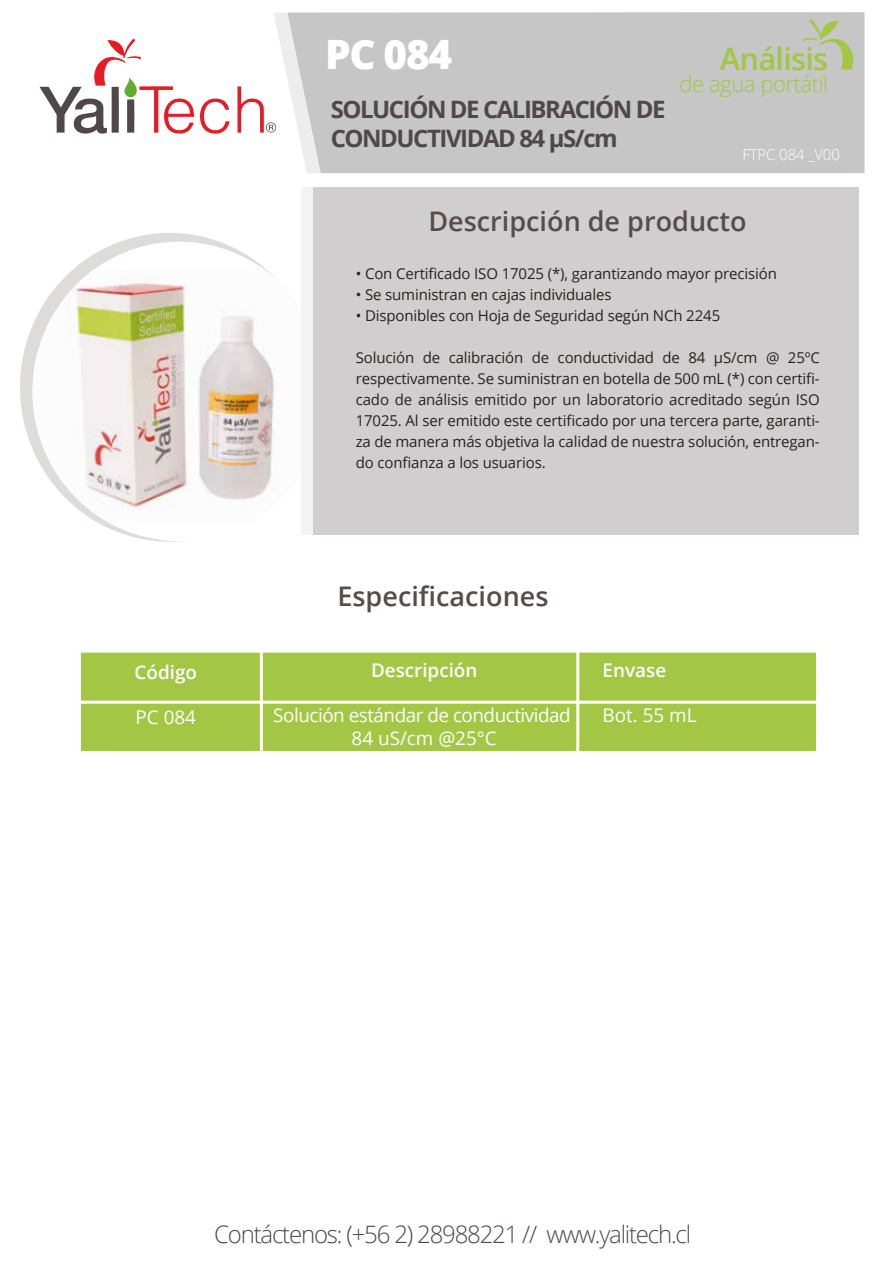
<style>
.page{position:relative;width:893px;height:1263px;background:#fff}
.page>*{position:absolute;margin:0;border:0;box-sizing:border-box;transform-origin:0 0}
.t1{font:800 40.5px "Open Sans";color:#fff}
.t2{font:600 30.9px "Open Sans";letter-spacing:-.025em;color:#a2c743}
.t3{font:600 27px "Open Sans";color:#584b4b}
.t4{font:300 24px "Open Sans";letter-spacing:-.05em;color:#4f4749}
.t5{font:700 24px/28.5px "Open Sans";letter-spacing:-.06em;color:#4f4749}
.t6{font:300 22.35px "Open Sans";letter-spacing:-.025em;color:#a2c743}
.t7{font:18.9px/22.6px "Open Sans";letter-spacing:-.025em;color:#fff;text-align:center}
.t8{font:600 18.9px "Open Sans";color:#fff}
.t9{font:15px/21px "Open Sans";letter-spacing:-.01em;color:#26231e;text-align:justify}
.t10{font:300 15px "Open Sans";letter-spacing:-.01em;color:#fff}
</style>
<div class="page">
<svg style="left:274px;top:12px;width:14px;height:116px"></svg>
<div style="left:288px;top:12px;width:576px;height:161px;background:#c6c6c6"></div>
<svg style="left:200px;top:98px;width:30px;height:36px"></svg>
<svg style="left:40px;top:39px;width:154px;height:95px"></svg>
<svg style="left:237px;top:86px;width:39px;height:47px"></svg>
<svg style="left:803px;top:19px;width:50px;height:50px;background:#bec6a9"></svg>
<svg style="left:78px;top:242px;width:184px;height:299px"></svg>
<img style="left:33px;top:266px;width:243px;height:260px">
<div style="left:301px;top:188px;width:555px;height:347px;background:#f3f3f4"></div>
<div style="left:313px;top:188px;width:545px;height:347px;background:#d0cece"></div>
<div style="left:81px;top:650px;width:735px;height:100px;background:#a3c745"></div>
<hr style="left:260px;top:626px;width:3px;height:175px;background:#fff">
<hr style="left:576px;top:626px;width:3px;height:175px;background:#fff">
<hr style="left:75px;top:650px;width:742px;height:3px;background:#fff">
<hr style="left:75px;top:701px;width:742px;height:3px;background:#fff">
<p class="t8" style="left:135px;top:659px;width:64px">Código</p>
<p class="t7" style="left:136px;top:705px;width:62px">PC 084</p>
<h1 class="t1" style="left:325px;top:24px;width:128px">PC 084</h1>
<h3 class="t5" style="left:331px;top:94px;width:336px">SOLUCIÓN DE CALIBRACIÓN DE<br>CONDUCTIVIDAD 84 μS/cm</h3>
<h2 class="t2" style="left:720px;top:38px;width:110px">Análisis</h2>
<h3 class="t6" style="left:679px;top:69px;width:150px">de agua portátil</h3>
<p class="t10" style="left:742px;top:144px;width:99px">FTPC 084 _V00</p>
<h3 class="t3" style="left:428px;top:203px;width:320px">Descripción de producto</h3>
<p class="t9" style="left:356px;top:262px;width:423px">• Con Certificado ISO 17025 (*), garantizando mayor precisión</p>
<p class="t9" style="left:356px;top:283px;width:257px">• Se suministran en cajas individuales</p>
<p class="t9" style="left:356px;top:304px;width:366px">• Disponibles con Hoja de Seguridad según NCh 2245</p>
<p class="t9" style="left:356px;top:346px;width:466px">Solución de calibración de conductividad de 84 μS/cm @ 25ºC respectivamente. Se suministran en botella de 500 mL (*) con certifi&shy;cado de análisis emitido por un laboratorio acreditado según ISO 17025. Al ser emitido este certificado por una tercera parte, garanti&shy;za de manera más objetiva la calidad de nuestra solución, entregan&shy;do confianza a los usuarios.</p>
<h3 class="t3" style="left:337px;top:577px;width:213px">Especificaciones</h3>
<p class="t8" style="left:371px;top:657px;width:108px">Descripción</p>
<p class="t7" style="left:273px;top:704px;width:299px">Solución estándar de conductividad<br>84 uS/cm @25°C</p>
<p class="t8" style="left:603px;top:657px;width:65px">Envase</p>
<p class="t7" style="left:603px;top:704px;width:95px">Bot. 55 mL</p>
<h3 class="t4" style="left:214px;top:1217px;width:479px">Contáctenos: (+56 2) 28988221 // www.yalitech.cl</h3>
</div>
